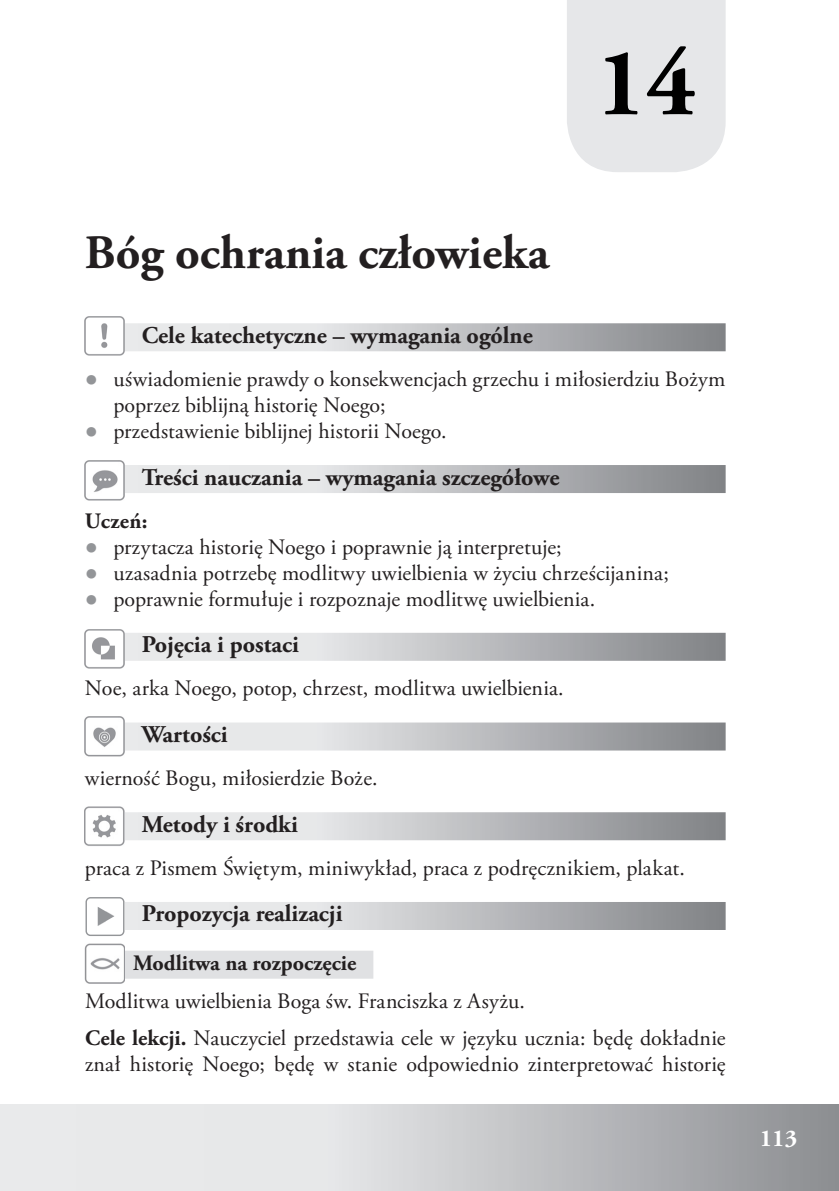
<style>
.page{position:relative;width:839px;height:1191px;background:#fff}
.page>*{position:absolute;margin:0;border:0;box-sizing:border-box;transform-origin:0 0}
.t1{font:700 96px "Adobe Garamond Pro";color:#000}
.t2{font:700 48px "Adobe Garamond Pro";color:#231f20}
.t3{font:700 24px "Adobe Garamond Pro";color:#231f20}
.t4{font:700 24px "Adobe Garamond Pro";color:#fff}
.t5{font:22px/37.4px "Adobe Garamond Pro";letter-spacing:.005em;color:#231f20}
.t6{font:22px "Adobe Garamond Pro";letter-spacing:-.015em;color:#231f20}
.t7{font:700 22px "Adobe Garamond Pro";letter-spacing:.015em;color:#231f20}
.s1{font-family:"Arial";color:#939598}
.s2{font-weight:700}
</style>
<div class="page">
<svg style="left:1px;top:1104px;width:838px;height:86px;background:#caccce"></svg>
<hr style="left:0;top:1104px;width:1px;height:86px;background:#e9eaeb">
<svg style="left:124px;top:323px;width:602px;height:28px;background:#c4c5c7"></svg>
<svg style="left:124px;top:465px;width:602px;height:28px;background:#c3c4c7"></svg>
<svg style="left:124px;top:633px;width:602px;height:28px;background:#c3c5c7"></svg>
<svg style="left:124px;top:722px;width:602px;height:28px;background:#c4c5c8"></svg>
<svg style="left:124px;top:812px;width:602px;height:28px;background:#c4c5c7"></svg>
<svg style="left:124px;top:902px;width:602px;height:28px;background:#c3c4c7"></svg>
<div style="left:122px;top:950px;width:251px;height:28px;background:#e0e1e3"></div>
<div style="left:567px;top:0;width:159px;height:172px;background:#e6e7e9"></div>
<img style="left:85px;top:316px;width:39px;height:39px">
<img style="left:85px;top:461px;width:39px;height:39px">
<img style="left:85px;top:629px;width:39px;height:40px">
<img style="left:85px;top:716px;width:39px;height:41px">
<img style="left:85px;top:806px;width:39px;height:40px">
<svg style="left:85px;top:900px;width:1px;height:33px"></svg>
<svg style="left:86px;top:897px;width:38px;height:39px"></svg>
<img style="left:85px;top:943px;width:39px;height:40px">
<svg style="left:49px;top:1154px;width:11px;height:36px"></svg>
<p class="t1" style="left:596px;top:28px;width:101px">14</p>
<p class="t2" style="left:85px;top:224px;width:465px">Bóg ochrania człowieka</p>
<p class="t3" style="left:142px;top:321px;width:393px">Cele katechetyczne – wymagania ogólne</p>
<p class="t5" style="left:113px;top:366px;width:614px;line-height:26px;text-indent:-28px"><span class="s1">●</span> uświadomienie prawdy o konsekwencjach grzechu i miłosierdziu Bożym poprzez biblijną historię Noego;</p>
<p class="t6" style="left:85px;top:417px;width:363px"><span class="s1">●</span> przedstawienie biblijnej historii Noego.</p>
<p class="t3" style="left:142px;top:463px;width:419px">Treści nauczania – wymagania szczegółowe</p>
<p class="t7" style="left:85px;top:508px;width:64px">Uczeń:</p>
<p class="t5" style="left:85px;top:528px;width:478px"><span class="s1">●</span> przytacza historię Noego i poprawnie ją interpretuje;</p>
<p class="t5" style="left:85px;top:554px;width:585px"><span class="s1">●</span> uzasadnia potrzebę modlitwy uwielbienia w życiu chrześcijanina;</p>
<p class="t5" style="left:85px;top:580px;width:512px"><span class="s1">●</span> poprawnie formułuje i rozpoznaje modlitwę uwielbienia.</p>
<p class="t3" style="left:142px;top:630px;width:159px">Pojęcia i postaci</p>
<p class="t5" style="left:85px;top:670px;width:480px">Noe, arka Noego, potop, chrzest, modlitwa uwielbienia.</p>
<p class="t3" style="left:142px;top:720px;width:88px">Wartości</p>
<p class="t5" style="left:85px;top:760px;width:294px">wierność Bogu, miłosierdzie Boże.</p>
<p class="t3" style="left:142px;top:810px;width:158px">Metody i środki</p>
<p class="t5" style="left:85px;top:849px;width:601px">praca z Pismem Świętym, miniwykład, praca z podręcznikiem, plakat.</p>
<p class="t3" style="left:142px;top:899px;width:202px">Propozycja realizacji</p>
<p class="t5" style="left:85px;top:945px;width:642px;text-indent:48px"><span class="s2">Modlitwa na rozpoczęcie<br></span>Modlitwa uwielbienia Boga św. Franciszka z Asyżu.<br><span class="s2">Cele lekcji.</span> Nauczyciel przedstawia cele w języku ucznia: będę dokładnie</p>
<p class="t5" style="left:85px;top:1046px;width:642px">znał historię Noego; będę w stanie odpowiednio zinterpretować historię</p>
<p class="t4" style="left:760px;top:1124px;width:39px">113</p>
</div>
